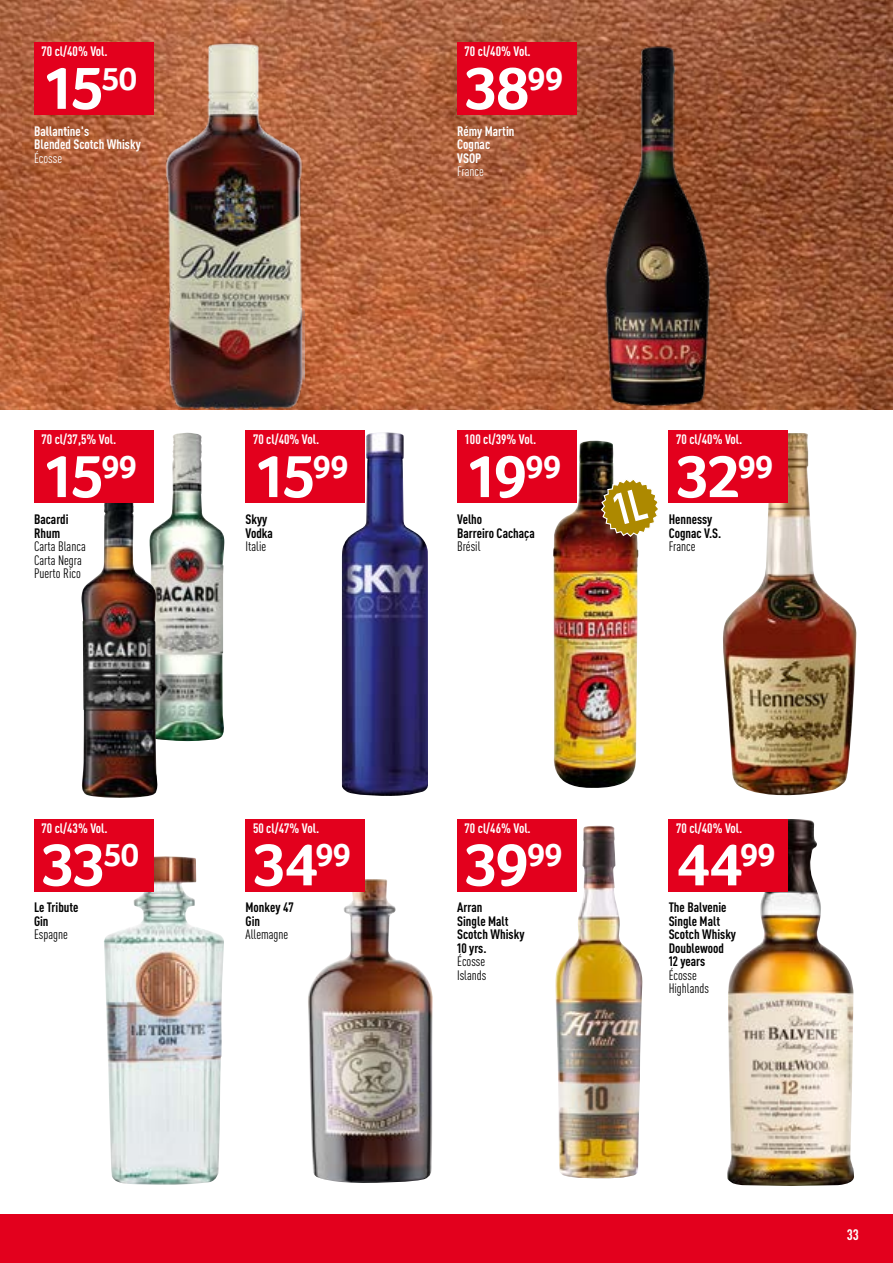
<style>
.page{position:relative;width:893px;height:1263px;background:#fff}
.page>*{position:absolute;margin:0;border:0;box-sizing:border-box;transform-origin:0 0}
.Preis_weiss{font:700 61.5px "Transgourmet";letter-spacing:-.055em;color:#fff}
.t1{font:700 condensed 15px "DINOT";color:#fff}
.Unit_weiss{font:700 condensed 13.5px/13.5px "DINOT";color:#fff}
.t2{font:700 condensed 13.5px/13.5px "DINOT";color:#000}
.t3{font:condensed 13.5px "DINOT";color:#000}
.t4{font:condensed 13.5px "DINOT";color:#fff}
</style>
<div class="page">
<img style="left:0;top:0;width:893px;height:409px">
<div style="left:0;top:1214px;width:893px;height:49px;background:#e3001d"></div>
<img style="left:165px;top:43px;width:139px;height:366px">
<img style="left:603px;top:43px;width:110px;height:366px">
<img style="left:153px;top:433px;width:71px;height:308px">
<img style="left:82px;top:487px;width:75px;height:311px">
<img style="left:342px;top:432px;width:86px;height:364px">
<img style="left:553px;top:441px;width:86px;height:347px">
<img style="left:723px;top:433px;width:134px;height:363px">
<img style="left:104px;top:856px;width:120px;height:329px">
<img style="left:308px;top:879px;width:125px;height:304px">
<img style="left:554px;top:825px;width:89px;height:354px">
<img style="left:727px;top:819px;width:127px;height:367px">
<div style="left:34px;top:43px;width:119px;height:72px;background:#e3001d"></div>
<div style="left:457px;top:43px;width:119px;height:72px;background:#e3001d"></div>
<div style="left:34px;top:431px;width:119px;height:72px;background:#e3001d"></div>
<div style="left:246px;top:431px;width:119px;height:72px;background:#e3001d"></div>
<div style="left:457px;top:431px;width:119px;height:72px;background:#e3001d"></div>
<div style="left:669px;top:431px;width:119px;height:72px;background:#e3001d"></div>
<div style="left:34px;top:819px;width:119px;height:72px;background:#e3001d"></div>
<div style="left:246px;top:819px;width:119px;height:72px;background:#e3001d"></div>
<div style="left:457px;top:819px;width:119px;height:72px;background:#e3001d"></div>
<div style="left:669px;top:819px;width:119px;height:72px;background:#e3001d"></div>
<svg style="left:600px;top:478px;width:58px;height:60px"></svg>
<p class="Unit_weiss" style="left:41px;top:44px;width:68px">70 cl/40% Vol.</p>
<p class="Unit_weiss" style="left:465px;top:44px;width:68px">70 cl/40% Vol.</p>
<p class="Preis_weiss" style="left:42px;top:52px;width:97px">15<sup>50</sup></p>
<p class="Preis_weiss" style="left:465px;top:52px;width:100px">38<sup>99</sup></p>
<p class="Unit_weiss" style="left:34px;top:124px;width:108px">Ballantine's<br>Blended Scotch Whisky</p>
<p class="t4" style="left:34px;top:150px;width:30px">Écosse</p>
<p class="Unit_weiss" style="left:457px;top:124px;width:59px">Rémy Martin<br>Cognac<br>VSOP</p>
<p class="t4" style="left:457px;top:164px;width:28px">France</p>
<p class="Unit_weiss" style="left:41px;top:433px;width:76px">70 cl/37,5% Vol.</p>
<p class="Unit_weiss" style="left:253px;top:433px;width:68px">70 cl/40% Vol.</p>
<p class="Unit_weiss" style="left:465px;top:433px;width:73px">100 cl/39% Vol.</p>
<p class="Unit_weiss" style="left:676px;top:433px;width:68px">70 cl/40% Vol.</p>
<p class="Preis_weiss" style="left:42px;top:440px;width:97px">15<sup>99</sup></p>
<p class="Preis_weiss" style="left:253px;top:440px;width:97px">15<sup>99</sup></p>
<p class="Preis_weiss" style="left:465px;top:440px;width:98px">19<sup>99</sup></p>
<p class="Preis_weiss" style="left:676px;top:440px;width:99px">32<sup>99</sup></p>
<p class="t2" style="left:34px;top:512px;width:36px">Bacardi<br>Rhum</p>
<p class="t3" style="left:34px;top:538px;width:53px">Carta Blanca</p>
<p class="t3" style="left:34px;top:552px;width:49px">Carta Negra</p>
<p class="t3" style="left:34px;top:565px;width:48px">Puerto Rico</p>
<p class="t2" style="left:246px;top:512px;width:29px">Skyy<br>Vodka</p>
<p class="t3" style="left:246px;top:538px;width:22px">Italie</p>
<p class="t2" style="left:457px;top:512px;width:79px">Velho<br>Barreiro Cachaça</p>
<p class="t3" style="left:457px;top:538px;width:25px">Brésil</p>
<p class="t2" style="left:669px;top:512px;width:54px">Hennessy<br>Cognac V.S.</p>
<p class="t3" style="left:669px;top:538px;width:28px">France</p>
<p class="Unit_weiss" style="left:41px;top:821px;width:68px">70 cl/43% Vol.</p>
<p class="Unit_weiss" style="left:253px;top:821px;width:68px">50 cl/47% Vol.</p>
<p class="Unit_weiss" style="left:465px;top:821px;width:68px">70 cl/46% Vol.</p>
<p class="Unit_weiss" style="left:676px;top:821px;width:68px">70 cl/40% Vol.</p>
<p class="Preis_weiss" style="left:42px;top:828px;width:99px">33<sup>50</sup></p>
<p class="Preis_weiss" style="left:253px;top:828px;width:100px">34<sup>99</sup></p>
<p class="Preis_weiss" style="left:465px;top:828px;width:100px">39<sup>99</sup></p>
<p class="Preis_weiss" style="left:676px;top:828px;width:101px">44<sup>99</sup></p>
<p class="t2" style="left:34px;top:900px;width:46px">Le Tribute<br>Gin</p>
<p class="t3" style="left:34px;top:927px;width:35px">Espagne</p>
<p class="t2" style="left:246px;top:900px;width:50px">Monkey 47<br>Gin</p>
<p class="t3" style="left:246px;top:927px;width:44px">Allemagne</p>
<p class="t2" style="left:457px;top:900px;width:69px">Arran<br>Single Malt<br>Scotch Whisky<br>10 yrs.</p>
<p class="t3" style="left:457px;top:954px;width:30px">Écosse</p>
<p class="t3" style="left:457px;top:967px;width:31px">Islands</p>
<p class="t2" style="left:669px;top:900px;width:69px">The Balvenie<br>Single Malt<br>Scotch Whisky<br>Doublewood<br>12 years</p>
<p class="t3" style="left:669px;top:967px;width:30px">Écosse</p>
<p class="t3" style="left:669px;top:981px;width:42px">Highlands</p>
<p class="t1" style="left:847px;top:1226px;width:14px">33</p>
</div>
